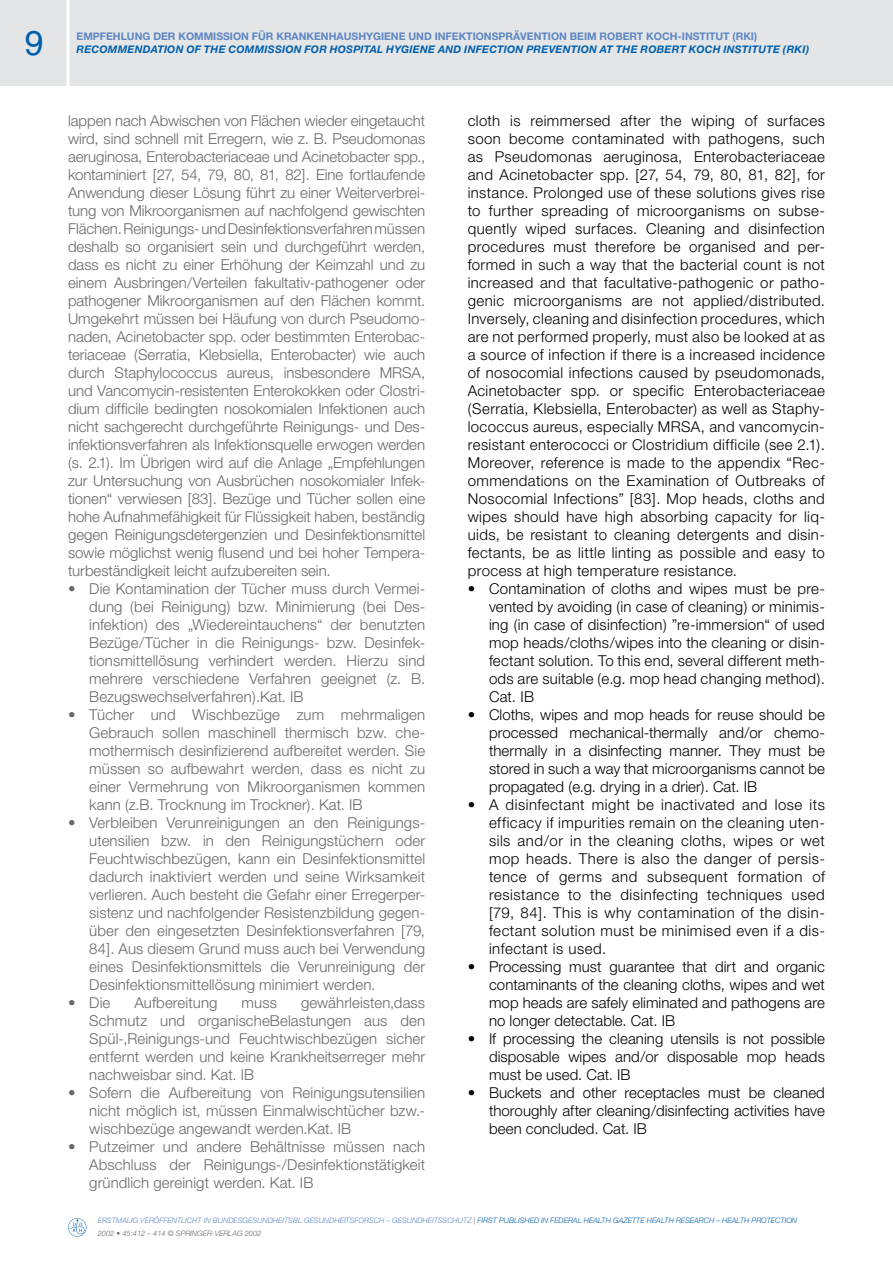
<style>
.page{position:relative;width:893px;height:1263px;background:#fff}
.page>*{position:absolute;margin:0;border:0;box-sizing:border-box;transform-origin:0 0}
.t1{font:34.5px "Helvetica LT Std";color:#0060ae}
.t2{font:300 15px/18px "Helvetica Neue";letter-spacing:.005em;color:#68676c;text-align:justify}
.t3{font:300 15px/18px "Helvetica Neue";letter-spacing:.01em;color:#000;text-align:justify}
.t4{font:italic 700 10.5px "Helvetica Neue";letter-spacing:.02em;color:#0060ae}
.t5{font:700 10.5px "Helvetica Neue";color:#5d86c4}
.t6{font:italic 300 7.5px/13.2px "Helvetica Neue";color:#5d86c4}
.s1{color:#68676c}
.s2{color:#0060ae}
</style>
<div class="page">
<div style="left:0;top:0;width:893px;height:85px;background:#e3e5e6"></div>
<hr style="left:67px;top:0;width:3px;height:106px;background:#fff">
<svg style="left:68px;top:1218px;width:18px;height:18px"></svg>
<h1 class="t1" style="left:24px;top:23px;width:21px">9</h1>
<p class="t5" style="left:77px;top:30px;width:682px">EMPFEHLUNG DER KOMMISSION FÜR KRANKENHAUSHYGIENE UND INFEKTIONSPRÄVENTION BEIM ROBERT KOCH-INSTITUT (RKI)</p>
<p class="t4" style="left:77px;top:43px;width:734px">RECOMMENDATION OF THE COMMISSION FOR HOSPITAL HYGIENE AND INFECTION PREVENTION AT THE ROBERT KOCH INSTITUTE (RKI)</p>
<p class="t2" style="left:68px;top:111px;width:359px">lappen nach Abwischen von Flächen wieder eingetaucht wird, sind schnell mit Erregern, wie z. B. Pseudomonas aeruginosa, Enterobacteriaceae und Acinetobacter spp., kontaminiert [27, 54, 79, 80, 81, 82]. Eine fortlaufende Anwendung dieser Lösung führt zu einer Weiterverbrei&shy;tung von Mikroorganismen auf nachfolgend gewischten Flächen. Reinigungs- und Desinfektionsverfahren müssen deshalb so organisiert sein und durchgeführt werden, dass es nicht zu einer Erhöhung der Keimzahl und zu einem Ausbringen/Verteilen fakultativ-pathogener oder pathogener Mikroorganismen auf den Flächen kommt.<br>Umgekehrt müssen bei Häufung von durch Pseudomo&shy;naden, Acinetobacter spp. oder bestimmten Enterobac&shy;teriaceae (Serratia, Klebsiella, Enterobacter) wie auch durch Staphylococcus aureus, insbesondere MRSA, und Vancomycin-resistenten Enterokokken oder Clostri&shy;dium difficile bedingten nosokomialen Infektionen auch nicht sachgerecht durchgeführte Reinigungs- und Des&shy;infektionsverfahren als Infektionsquelle erwogen werden (s. 2.1). Im Übrigen wird auf die Anlage „Empfehlungen zur Untersuchung von Ausbrüchen nosokomialer Infek&shy;tionen“ verwiesen [83]. Bezüge und Tücher sollen eine hohe Aufnahmefähigkeit für Flüssigkeit haben, beständig gegen Reinigungsdetergenzien und Desinfektionsmittel sowie möglichst wenig flusend und bei hoher Tempera&shy;turbeständigkeit leicht aufzubereiten sein.</p>
<p class="t2" style="left:89px;top:579px;width:337px;text-indent:-21px">• Die Kontamination der Tücher muss durch Vermei&shy;dung (bei Reinigung) bzw. Minimierung (bei Des&shy;infektion) des „Wiedereintauchens“ der benutzten Bezüge/Tücher in die Reinigungs- bzw. Desinfek&shy;tionsmittellösung verhindert werden. Hierzu sind mehrere verschiedene Verfahren geeignet (z. B.<br>Bezugswechselverfahren).Kat. IB</p>
<p class="t2" style="left:89px;top:705px;width:337px;text-indent:-21px">• Tücher und Wischbezüge zum mehrmaligen Gebrauch sollen maschinell thermisch bzw. che&shy;mothermisch desinfizierend aufbereitet werden. Sie müssen so aufbewahrt werden, dass es nicht zu einer Vermehrung von Mikroorganismen kommen kann (z.B. Trocknung im Trockner). Kat. IB</p>
<p class="t2" style="left:89px;top:813px;width:337px;text-indent:-21px">• Verbleiben Verunreinigungen an den Reinigungs&shy;utensilien bzw. in den Reinigungstüchern oder Feuchtwischbezügen, kann ein Desinfektionsmittel dadurch inaktiviert werden und seine Wirksamkeit verlieren. Auch besteht die Gefahr einer Erregerper&shy;sistenz und nachfolgender Resistenzbildung gegen&shy;über den eingesetzten Desinfektionsverfahren [79, 84]. Aus diesem Grund muss auch bei Verwendung eines Desinfektionsmittels die Verunreinigung der Desinfektionsmittellösung minimiert werden.</p>
<p class="t2" style="left:68px;top:993px;width:44px">• Die</p>
<p class="t2" style="left:135px;top:993px;width:84px">Aufbereitung</p>
<p class="t2" style="left:242px;top:993px;width:37px">muss</p>
<p class="t2" style="left:89px;top:993px;width:337px;text-indent:212px">gewährleisten,dass Schmutz und organischeBelastungen aus den Spül-,Reinigungs-und Feuchtwischbezügen sicher entfernt werden und keine Krankheitserreger mehr nachweisbar sind. Kat. IB</p>
<p class="t2" style="left:89px;top:1083px;width:337px;text-indent:-21px">• Sofern die Aufbereitung von Reinigungsutensilien nicht möglich ist, müssen Einmalwischtücher bzw.- wischbezüge angewandt werden.Kat. IB</p>
<p class="t2" style="left:89px;top:1137px;width:337px;text-indent:-21px">• Putzeimer und andere Behältnisse müssen nach Abschluss der Reinigungs-/Desinfektionstätigkeit gründlich gereinigt werden. Kat. IB</p>
<p class="t3" style="left:468px;top:111px;width:359px">cloth is reimmersed after the wiping of surfaces soon become contaminated with pathogens, such as Pseudomonas aeruginosa, Enterobacteriaceae and Acinetobacter spp. [27, 54, 79, 80, 81, 82], for instance. Prolonged use of these solutions gives rise to further spreading of microorganisms on subse&shy;quently wiped surfaces. Cleaning and disinfection procedures must therefore be organised and per&shy;formed in such a way that the bacterial count is not increased and that facultative-pathogenic or patho&shy;genic microorganisms are not applied/distributed.<br>Inversely, cleaning and disinfection procedures, which are not performed properly, must also be looked at as a source of infection if there is a increased incidence of nosocomial infections caused by pseudomonads, Acinetobacter spp. or specific Enterobacteriaceae (Serratia, Klebsiella, Enterobacter) as well as Staphy&shy;lococcus aureus, especially MRSA, and vancomycin&shy;resistant enterococci or Clostridium difficile (see 2.1).<br>Moreover, reference is made to the appendix “Rec&shy;ommendations on the Examination of Outbreaks of Nosocomial Infections” [83]. Mop heads, cloths and wipes should have high absorbing capacity for liq&shy;uids, be resistant to cleaning detergents and disin&shy;fectants, be as little linting as possible and easy to process at high temperature resistance.</p>
<p class="t3" style="left:489px;top:579px;width:337px;text-indent:-21px">• Contamination of cloths and wipes must be pre&shy;vented by avoiding (in case of cleaning) or minimis&shy;ing (in case of disinfection) ”re-immersion“ of used mop heads/cloths/wipes into the cleaning or disin&shy;fectant solution. To this end, several different meth&shy;ods are suitable (e.g. mop head changing method).<br>Cat. IB</p>
<p class="t3" style="left:489px;top:705px;width:337px;text-indent:-21px">• Cloths, wipes and mop heads for reuse should be processed mechanical-thermally and/or chemo&shy;thermally in a disinfecting manner. They must be stored in such a way that microorganisms cannot be propagated (e.g. drying in a drier). Cat. IB</p>
<p class="t3" style="left:489px;top:795px;width:337px;text-indent:-21px">• A disinfectant might be inactivated and lose its efficacy if impurities remain on the cleaning uten&shy;sils and/or in the cleaning cloths, wipes or wet mop heads. There is also the danger of persis&shy;tence of germs and subsequent formation of resistance to the disinfecting techniques used [79, 84]. This is why contamination of the disin&shy;fectant solution must be minimised even if a dis&shy;infectant is used.</p>
<p class="t3" style="left:489px;top:957px;width:337px;text-indent:-21px">• Processing must guarantee that dirt and organic contaminants of the cleaning cloths, wipes and wet mop heads are safely eliminated and pathogens are no longer detectable. Cat. IB</p>
<p class="t3" style="left:489px;top:1029px;width:337px;text-indent:-21px">• If processing the cleaning utensils is not possible disposable wipes and/or disposable mop heads must be used. Cat. IB</p>
<p class="t3" style="left:489px;top:1083px;width:337px;text-indent:-21px">• Buckets and other receptacles must be cleaned thoroughly after cleaning/disinfecting activities have been concluded. Cat. IB</p>
<p class="t6" style="left:98px;top:1214px;width:701px">ERSTMALIG VERÖFFENTLICHT IN BUNDESGESUNDHEITSBL GESUNDHEITSFORSCH – GESUNDHEITSSCHUTZ <span class="s1">|</span> <span class="s2">FIRST PUBLISHED IN FEDERAL HEALTH GAZETTE HEALTH RESEARCH – HEALTH PROTECTION<br></span><span class="s1">2002 • 45:412 – 414 © SPRINGER-VERLAG 2002</span></p>
</div>
